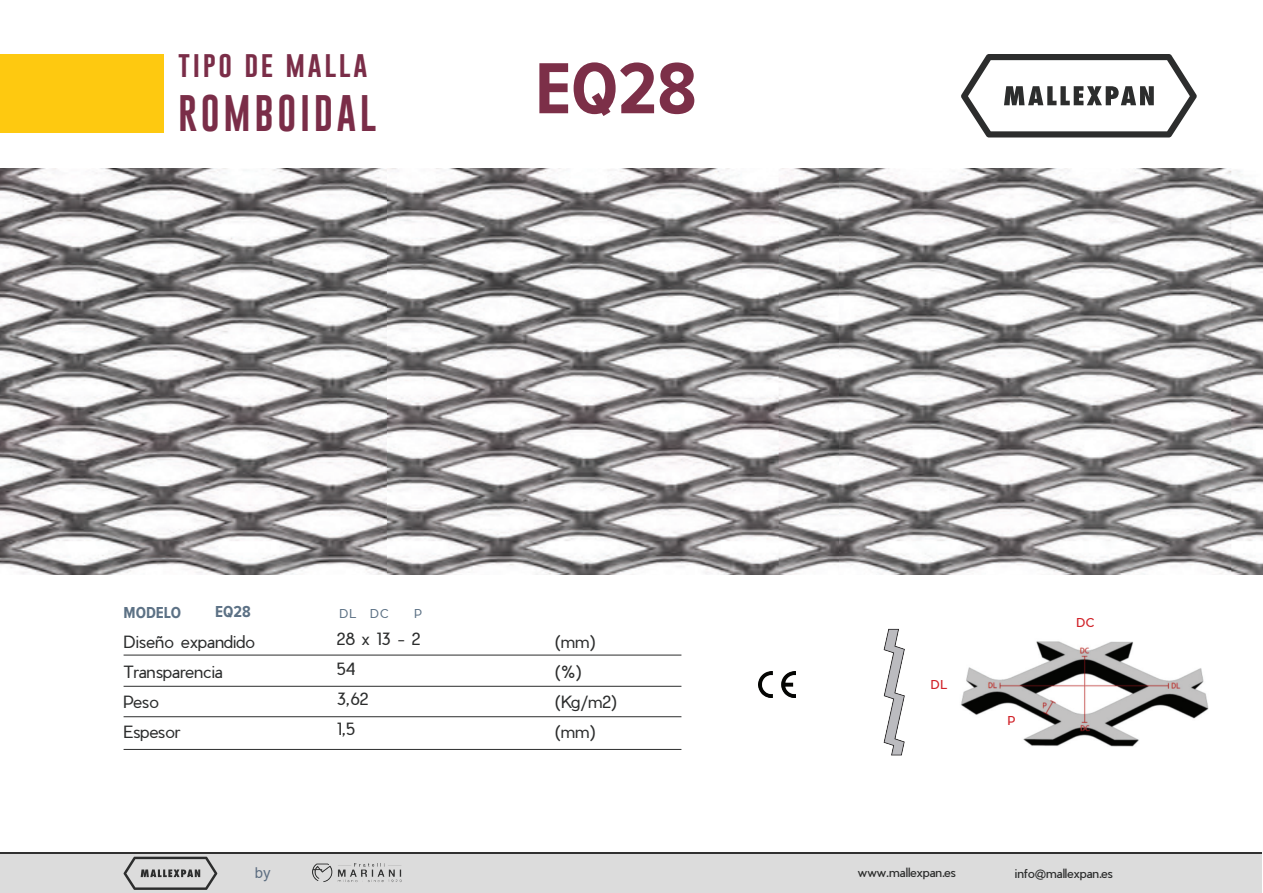
<style>
.page{position:relative;width:1263px;height:893px;background:#fff}
.page>*{position:absolute;margin:0;border:0;box-sizing:border-box;transform-origin:0 0}
.t1{font:700 75px "Proxima Nova A Cond";color:#7c2f48}
.t2{font:37.5px "Gobold";letter-spacing:.1em;color:#630827}
.t3{font:27px "Gobold";letter-spacing:.1em;color:#630827}
.t4{font:300 16.5px/30px "Pier Sans";letter-spacing:-.01em;color:#2c2d2d}
.t5{font:700 16.5px "Proxima Nova A Cond";color:#5c7185}
.t6{font:15px "Arial";color:#5d6e81}
.t7{font:12px "Pier Sans";color:#2c2d2d}
.t8{font:12px "Pier Sans";color:#2c2d2c}
.t9{font:12px "Pier Sans";color:#d1232a}
.t10{font:300 12px "Pier Sans";color:#5c7185}
</style>
<div class="page">
<div style="left:1px;top:853px;width:1261px;height:40px;background:#dcdcdc"></div>
<hr style="left:1px;top:852px;width:1261px;height:1px;background:#313131">
<hr style="left:124px;top:655px;width:557px;height:1px;background:#2c2d2d">
<hr style="left:124px;top:686px;width:557px;height:1px;background:#2c2d2d">
<hr style="left:124px;top:716px;width:557px;height:1px;background:#2c2d2d">
<hr style="left:124px;top:749px;width:557px;height:1px;background:#2c2d2d">
<img style="left:883px;top:628px;width:22px;height:128px">
<img style="left:758px;top:671px;width:37px;height:27px">
<img style="left:960px;top:641px;width:249px;height:106px">
<svg style="left:961px;top:54px;width:236px;height:83px"></svg>
<div style="left:0;top:54px;width:163px;height:79px;background:#fec910"></div>
<svg style="left:124px;top:857px;width:93px;height:33px"></svg>
<img style="left:312px;top:864px;width:90px;height:18px">
<img style="left:0;top:169px;width:1263px;height:405px">
<h3 class="t3" style="left:178px;top:47px;width:191px">tipo de malla</h3>
<h2 class="t2" style="left:178px;top:89px;width:200px">ROMBOIDAL</h2>
<h1 class="t1" style="left:535px;top:47px;width:163px">EQ28</h1>
<p class="t5" style="left:215px;top:602px;width:37px">EQ28</p>
<p class="t5" style="left:124px;top:603px;width:59px">MODELO</p>
<p class="t10" style="left:340px;top:605px;width:50px">DL DC</p>
<p class="t10" style="left:414px;top:605px;width:9px">P</p>
<p class="t4" style="left:337px;top:624px;width:85px">28 x 13 - 2<br>54<br>3,62<br>1,5</p>
<p class="t4" style="left:124px;top:627px;width:133px">Diseño expandido<br>Transparencia<br>Peso<br>Espesor</p>
<p class="t4" style="left:555px;top:626px;width:64px">(mm) (%) (Kg/m2) (mm)</p>
<p class="t9" style="left:931px;top:676px;width:18px">DL</p>
<p class="t9" style="left:1008px;top:713px;width:9px">P</p>
<p class="t9" style="left:1076px;top:615px;width:20px">DC</p>
<p class="t6" style="left:255px;top:862px;width:17px">by</p>
<p class="t8" style="left:858px;top:865px;width:100px">www.mallexpan.es</p>
<p class="t7" style="left:1015px;top:865px;width:99px">info@mallexpan.es</p>
</div>
